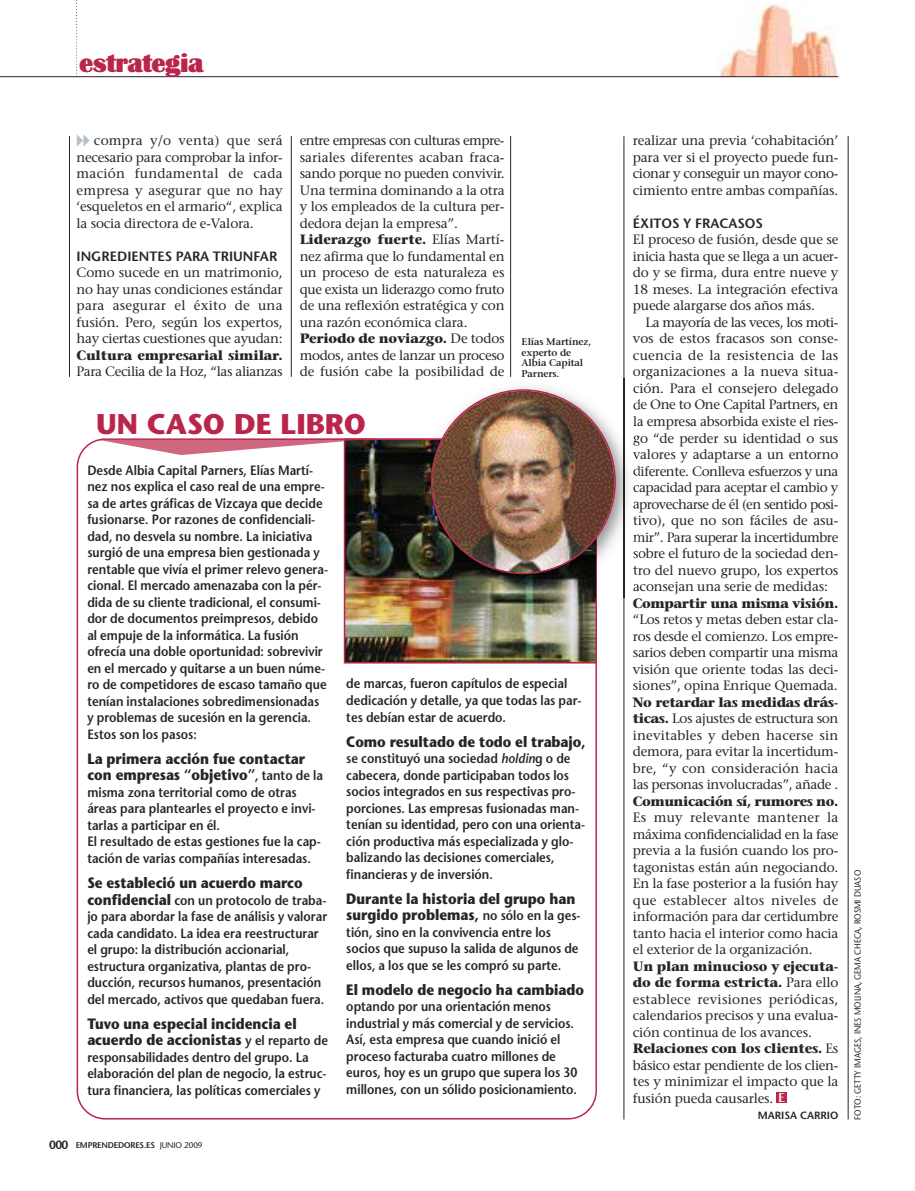
<style>
.page{position:relative;width:915px;height:1191px;background:#fff}
.page>*{position:absolute;margin:0;border:0;box-sizing:border-box;transform-origin:0 0}
.t1{font:700 28.5px "Stone Sans";color:#ba254b}
.t2{font:27px "U Britannic";letter-spacing:-.02em;color:#ba254b}
.t3{font:700 15px/16.5px "Stone Sans";color:#272627;scale:.9 1}
.t4{font:13.5px/16.5px "Stone Serif";letter-spacing:-.015em;color:#272627;text-align:justify}
.t5{font:600 13.5px/16.5px "Stone Sans";color:#272627;scale:.9 1}
.t6{font:700 13.5px "Stone Serif";letter-spacing:-.025em;color:#272627}
.t7{font:600 13.5px "Stone Sans";color:#272627}
.t8{font:600 10.5px "Stone Sans";color:#272627}
.t9{font:600 9.75px/10.5px "Stone Serif";letter-spacing:-.015em;color:#272627}
.t10{font:9px "Stone Sans";color:#272627;scale:.9 1}
.t11{font:600 8.25px "Stone Sans";letter-spacing:-.025em;color:#272627}
.s1{font-weight:700}
.s2{font-weight:600;font-size:13.5px}
.s3{font-weight:700;font-size:15px}
.s4{font-size:12px}
.s5{font-weight:400}
.s6{font-style:italic}
.s7{font-family:"Britannic";font-size:13.35px;color:#fff}
</style>
<div class="page">
<svg style="left:77px;top:439px;width:519px;height:680px"></svg>
<img style="left:346px;top:441px;width:247px;height:219px">
<div style="left:343px;top:438px;width:253px;height:225px;border:2px solid #ba254b"></div>
<svg style="left:99px;top:438px;width:276px;height:17px"></svg>
<img style="left:716px;top:3px;width:122px;height:73px">
<hr style="left:0;top:76px;width:838px;height:1px;background:#272627">
<svg style="left:76px;top:0;width:1px;height:77px"></svg>
<div style="left:776px;top:1092px;width:10px;height:10px;background:#ba254b"></div>
<hr style="left:291px;top:136px;width:1px;height:241px;background:#272627">
<hr style="left:510px;top:136px;width:1px;height:241px;background:#272627">
<hr style="left:69px;top:136px;width:1px;height:241px;background:#272627">
<hr style="left:847px;top:136px;width:1px;height:983px;background:#272627">
<hr style="left:623px;top:136px;width:1px;height:983px;background:#272627">
<img style="left:509px;top:378px;width:129px;height:219px">
<img style="left:596px;top:574px;width:1px;height:23px">
<img style="left:419px;top:439px;width:177px;height:158px">
<svg style="left:633px;top:384px;width:5px;height:9px"></svg>
<svg style="left:633px;top:399px;width:5px;height:11px"></svg>
<svg style="left:633px;top:416px;width:5px;height:12px"></svg>
<svg style="left:632px;top:434px;width:6px;height:42px"></svg>
<svg style="left:633px;top:483px;width:5px;height:59px"></svg>
<svg style="left:633px;top:549px;width:5px;height:9px"></svg>
<svg style="left:633px;top:564px;width:5px;height:30px"></svg>
<img style="left:623px;top:378px;width:1px;height:219px">
<img style="left:430px;top:389px;width:185px;height:185px">
<h2 class="t2" style="left:79px;top:54px;width:126px">estrategia</h2>
<p class="t4" style="left:77px;top:134px;width:207px;text-indent:17px">compra y/o venta) que será necesario para comprobar la infor&shy;mación fundamental de cada empresa y asegurar que no hay ‘esqueletos en el armario“, explica la socia directora de e-Valora.</p>
<p class="t7" style="left:77px;top:251px;width:202px">INGREDIENTES PARA TRIUNFAR</p>
<p class="t4" style="left:77px;top:266px;width:207px">Como sucede en un matrimonio, no hay unas condiciones estándar para asegurar el éxito de una fusión. Pero, según los expertos, hay ciertas cuestiones que ayudan:</p>
<p class="t6" style="left:77px;top:350px;width:207px">Cultura empresarial similar.</p>
<p class="t4" style="left:77px;top:365px;width:207px">Para Cecilia de la Hoz, “las alianzas</p>
<p class="t4" style="left:299px;top:134px;width:206px;text-align:left">entre empresas con culturas empre&shy;sariales diferentes acaban fraca&shy;sando porque no pueden convivir.<br>Una termina dominando a la otra y los empleados de la cultura per&shy;dedora dejan la empresa”.<br><span class="s1">Liderazgo fuerte.</span> Elías Martí&shy;nez afirma que lo fundamental en un proceso de esta naturaleza es que exista un liderazgo como fruto de una reflexión estratégica y con una razón económica clara.<br><span class="s1">Periodo de noviazgo.</span> De todos modos, antes de lanzar un proceso de fusión cabe la posibilidad de</p>
<h1 class="t1" style="left:96px;top:412px;width:271px">UN CASO DE LIBRO</h1>
<p class="t9" style="left:521px;top:337px;width:71px">Elías Martínez, experto de<br>Albia Capital<br>Parners.</p>
<p class="t5" style="left:87px;top:463px;width:269px">Desde Albia Capital Parners, Elías Martí&shy;nez nos explica el caso real de una empre&shy;sa de artes gráficas de Vizcaya que decide fusionarse. Por razones de confidenciali&shy;dad, no desvela su nombre. La iniciativa surgió de una empresa bien gestionada y rentable que vivía el primer relevo genera&shy;cional. El mercado amenazaba con la pér&shy;dida de su cliente tradicional, el consumi&shy;dor de documentos preimpresos, debido al empuje de la informática. La fusión ofrecía una doble oportunidad: sobrevivir en el mercado y quitarse a un buen núme&shy;ro de competidores de escaso tamaño que tenían instalaciones sobredimensionadas y problemas de sucesión en la gerencia.<br>Estos son los pasos:</p>
<p class="t3" style="left:87px;top:752px;width:263px">La primera acción fue contactar con empresas “objetivo”<span class="s2">, tanto de la</span></p>
<p class="t5" style="left:87px;top:785px;width:261px">misma zona territorial como de otras áreas para plantearles el proyecto e invi&shy;tarlas a participar en él.<br>El resultado de estas gestiones fue la cap&shy;tación de varias compañías interesadas.</p>
<p class="t3" style="left:87px;top:876px;width:241px">Se estableció un acuerdo marco</p>
<p class="t5" style="left:87px;top:893px;width:268px"><span class="s3">confidencial</span> con un protocolo de traba&shy;jo para abordar la fase de análisis y valorar cada candidato. La idea era reestructurar el grupo: la distribución accionarial, estructura organizativa, plantas de pro&shy;ducción, recursos humanos, presentación del mercado, activos que quedaban fuera.</p>
<p class="t3" style="left:87px;top:1016px;width:269px">Tuvo una especial incidencia el acuerdo de accionistas <span class="s2">y el reparto de</span></p>
<p class="t5" style="left:87px;top:1050px;width:267px">responsabilidades dentro del grupo. La elaboración del plan de negocio, la estruc&shy;tura financiera, las políticas comerciales y</p>
<p class="t11" style="left:49px;top:1142px;width:155px"><span class="s4">000</span> EMPRENDEDORES.ES <span class="s5">JUNIO 2009</span></p>
<p class="t5" style="left:346px;top:677px;width:263px">de marcas, fueron capítulos de especial dedicación y detalle, ya que todas las par&shy;tes debían estar de acuerdo.</p>
<p class="t3" style="left:346px;top:734px;width:267px">Como resultado de todo el trabajo,</p>
<p class="t5" style="left:346px;top:751px;width:267px">se constituyó una sociedad <span class="s6">holdin</span>g o de cabecera, donde participaban todos los socios integrados en sus respectivas pro&shy;porciones. Las empresas fusionadas man&shy;tenían su identidad, pero con una orienta&shy;ción productiva más especializada y glo&shy;balizando las decisiones comerciales, financieras y de inversión.</p>
<p class="t3" style="left:346px;top:891px;width:262px">Durante la historia del grupo han surgido problemas, <span class="s2">no sólo en la ges-</span></p>
<p class="t5" style="left:346px;top:925px;width:259px">tión, sino en la convivencia entre los socios que supuso la salida de algunos de ellos, a los que se les compró su parte.</p>
<p class="t3" style="left:346px;top:982px;width:265px">El modelo de negocio ha cambiado</p>
<p class="t5" style="left:346px;top:999px;width:258px">optando por una orientación menos industrial y más comercial y de servicios.<br>Así, esta empresa que cuando inició el proceso facturaba cuatro millones de euros, hoy es un grupo que supera los 30 millones, con un sólido posicionamiento.</p>
<p class="t4" style="left:632px;top:134px;width:207px">realizar una previa ‘cohabitación’ para ver si el proyecto puede fun&shy;cionar y conseguir un mayor cono&shy;cimiento entre ambas compañías.</p>
<p class="t7" style="left:632px;top:218px;width:132px">ÉXITOS Y FRACASOS</p>
<p class="t4" style="left:632px;top:233px;width:207px">El proceso de fusión, desde que se inicia hasta que se llega a un acuer&shy;do y se firma, dura entre nueve y 18 meses. La integración efectiva puede alargarse dos años más.</p>
<p class="t4" style="left:632px;top:315px;width:207px;text-indent:13px">La mayoría de las veces, los moti&shy;vos de estos fracasos son conse&shy;cuencia de la resistencia de las organizaciones a la nueva situa&shy;ción. Para el consejero delegado de One to One Capital Partners, en la empresa absorbida existe el ries&shy;go “de perder su identidad o sus valores y adaptarse a un entorno diferente. Conlleva esfuerzos y una capacidad para aceptar el cambio y aprovecharse de él (en sentido posi&shy;tivo), que no son fáciles de asu&shy;mir”. Para superar la incertidumbre sobre el futuro de la sociedad den&shy;tro del nuevo grupo, los expertos aconsejan una serie de medidas:</p>
<p class="t6" style="left:632px;top:597px;width:207px">Compartir una misma visión.</p>
<p class="t4" style="left:632px;top:612px;width:207px">“Los retos y metas deben estar cla&shy;ros desde el comienzo. Los empre&shy;sarios deben compartir una misma visión que oriente todas las deci&shy;siones”, opina Enrique Quemada.</p>
<p class="t4" style="left:632px;top:695px;width:207px"><span class="s1">No retardar las medidas drás&shy;ticas.</span> Los ajustes de estructura son inevitables y deben hacerse sin demora, para evitar la incertidum&shy;bre, “y con consideración hacia las personas involucradas”, añade .</p>
<p class="t6" style="left:632px;top:795px;width:207px">Comunicación sí, rumores no.</p>
<p class="t4" style="left:632px;top:810px;width:207px">Es muy relevante mantener la máxima confidencialidad en la fase previa a la fusión cuando los pro&shy;tagonistas están aún negociando.<br>En la fase posterior a la fusión hay que establecer altos niveles de información para dar certidumbre tanto hacia el interior como hacia el exterior de la organización.</p>
<p class="t4" style="left:632px;top:959px;width:207px;text-align:left"><span class="s1">Un plan minucioso y ejecuta&shy;do de forma estricta.</span> Para ello establece revisiones periódicas, calendarios precisos y una evalua&shy;ción continua de los avances.<br><span class="s1">Relaciones con los clientes.</span> Es básico estar pendiente de los clien&shy;tes y minimizar el impacto que la fusión pueda causarles. <span class="s7">E</span></p>
<p class="t8" style="left:757px;top:1111px;width:82px">MARISA CARRIO</p>
<p class="t10" style="left:853px;top:1119px;width:279px;rotate:-90deg">FOTO: GETTY IMAGES, INES MOLINA, GEMA CHECA, ROSMI DUASO</p>
</div>
